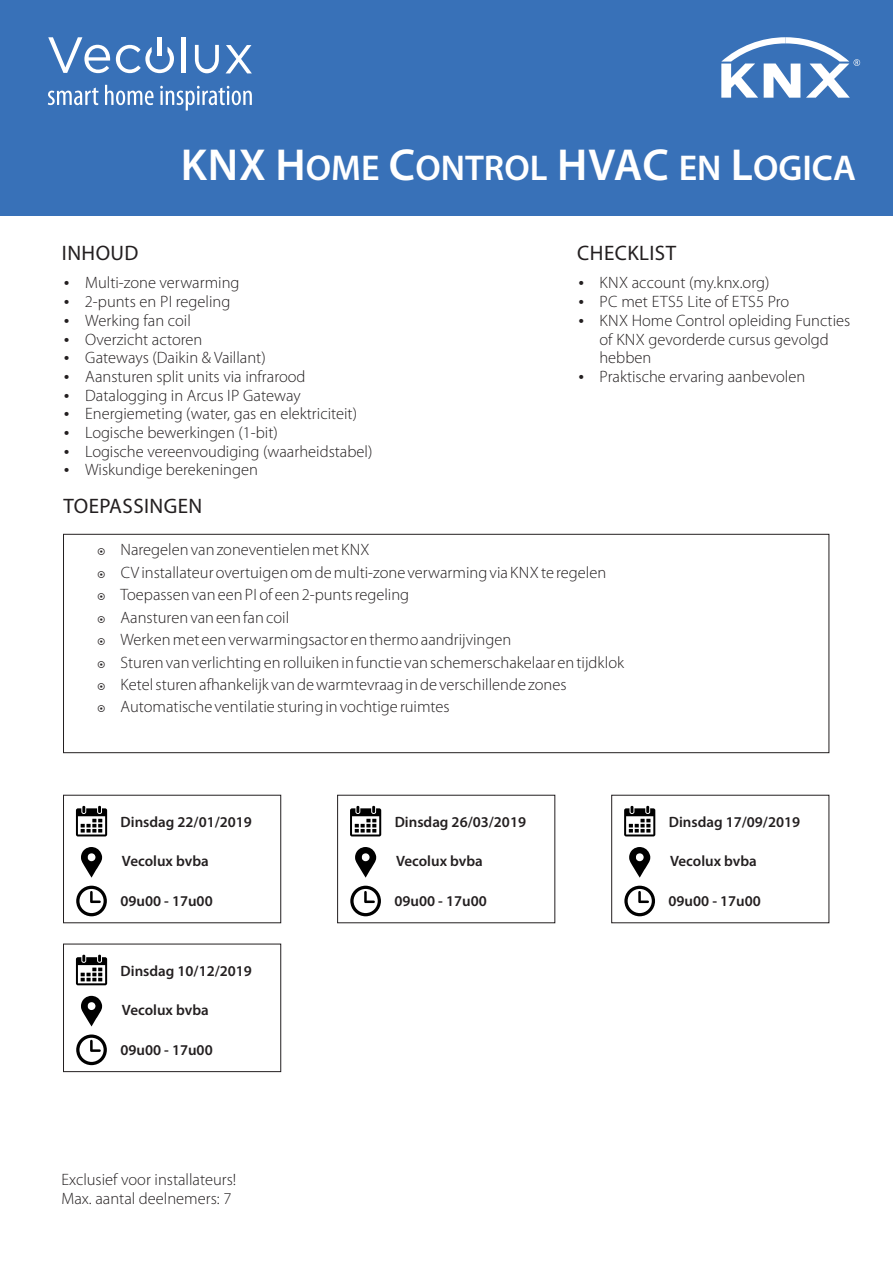
<style>
.page{position:relative;width:893px;height:1263px;background:#fff}
.page>*{position:absolute;margin:0;border:0;box-sizing:border-box;transform-origin:0 0}
.t1{font:600 36px "Myriad Pro";color:#fff}
.t2{font:21px "Myriad Pro";letter-spacing:.02em;color:#231f20}
.t3{font:300 16.5px/18.8px "Myriad Pro";color:#231f20}
.t4{font:600 15px "Myriad Pro";color:#231f20}
.s1{font-size:45px}
</style>
<div class="page">
<div style="left:0;top:0;width:893px;height:215px;background:#3871b8"></div>
<svg style="left:48px;top:88px;width:51px;height:17px"></svg>
<svg style="left:105px;top:85px;width:49px;height:20px"></svg>
<svg style="left:160px;top:86px;width:92px;height:25px"></svg>
<svg style="left:48px;top:37px;width:62px;height:36px"></svg>
<svg style="left:116px;top:45px;width:58px;height:28px"></svg>
<hr style="left:182px;top:37px;width:4px;height:36px;background:#fff">
<svg style="left:195px;top:45px;width:24px;height:28px"></svg>
<svg style="left:226px;top:45px;width:26px;height:28px"></svg>
<hr style="left:158px;top:37px;width:4px;height:19px;background:#fff">
<svg style="left:721px;top:37px;width:139px;height:61px"></svg>
<div style="left:63px;top:534px;width:766px;height:219px;border:1px solid #231f20"></div>
<div style="left:63px;top:944px;width:218px;height:128px;border:1px solid #231f20"></div>
<svg style="left:81px;top:996px;width:21px;height:30px"></svg>
<svg style="left:76px;top:1034px;width:31px;height:31px"></svg>
<svg style="left:76px;top:955px;width:31px;height:30px"></svg>
<div style="left:63px;top:795px;width:218px;height:128px;border:1px solid #231f20"></div>
<svg style="left:81px;top:847px;width:21px;height:31px"></svg>
<svg style="left:76px;top:886px;width:31px;height:30px"></svg>
<svg style="left:76px;top:806px;width:31px;height:30px"></svg>
<svg style="left:355px;top:847px;width:21px;height:31px"></svg>
<svg style="left:350px;top:886px;width:31px;height:30px"></svg>
<svg style="left:350px;top:806px;width:31px;height:30px"></svg>
<svg style="left:629px;top:847px;width:21px;height:31px"></svg>
<svg style="left:624px;top:886px;width:31px;height:30px"></svg>
<svg style="left:624px;top:806px;width:31px;height:30px"></svg>
<h1 class="t1" style="left:181px;top:153px;width:677px"><span class="s1">KNX H</span>OME <span class="s1">C</span>ONTROL <span class="s1">HVAC</span> EN <span class="s1">L</span>OGICA</h1>
<p class="t2" style="left:62px;top:245px;width:78px">INHOUD</p>
<p class="t3" style="left:85px;top:275px;width:289px">Multi-zone verwarming<br>2-punts en PI regeling<br>Werking fan coil<br>Overzicht actoren<br>Gateways (Daikin &amp; Vaillant)<br>Aansturen split units via infrarood<br>Datalogging in Arcus IP Gateway<br>Energiemeting (water, gas en elektriciteit)<br>Logische bewerkingen (1-bit)<br>Logische vereenvoudiging (waarheidstabel)<br>Wiskundige berekeningen</p>
<p class="t3" style="left:599px;top:275px;width:252px">KNX account (my.knx.org)<br>PC met ETS5 Lite of ETS5 Pro<br>KNX Home Control opleiding Functies of KNX gevorderde cursus gevolgd hebben<br>Praktische ervaring aanbevolen</p>
<p class="t2" style="left:577px;top:245px;width:100px">CHECKLIST</p>
<p class="t2" style="left:64px;top:497px;width:140px">TOEPASSINGEN</p>
<p class="t3" style="left:121px;top:540px;width:505px;line-height:22.5px">Naregelen van zoneventielen met KNX<br>CV installateur overtuigen om de multi-zone verwarming via KNX te regelen Toepassen van een PI of een 2-punts regeling<br>Aansturen van een fan coil<br>Werken met een verwarmingsactor en thermo aandrijvingen<br>Sturen van verlichting en rolluiken in functie van schemerschakelaar en tijdklok Ketel sturen afhankelijk van de warmtevraag in de verschillende zones Automatische ventilatie sturing in vochtige ruimtes</p>
<p class="t4" style="left:121px;top:815px;width:133px">Dinsdag 22/01/2019</p>
<p class="t4" style="left:122px;top:855px;width:88px">Vecolux bvba</p>
<p class="t4" style="left:120px;top:895px;width:94px">09u00 - 17u00</p>
<p class="t4" style="left:121px;top:964px;width:133px">Dinsdag 10/12/2019</p>
<p class="t4" style="left:122px;top:1004px;width:88px">Vecolux bvba</p>
<p class="t4" style="left:120px;top:1044px;width:94px">09u00 - 17u00</p>
<p class="t4" style="left:395px;top:815px;width:133px">Dinsdag 26/03/2019</p>
<p class="t4" style="left:396px;top:855px;width:88px">Vecolux bvba</p>
<p class="t4" style="left:394px;top:895px;width:94px">09u00 - 17u00</p>
<p class="t4" style="left:669px;top:815px;width:133px">Dinsdag 17/09/2019</p>
<p class="t4" style="left:670px;top:855px;width:88px">Vecolux bvba</p>
<p class="t4" style="left:669px;top:895px;width:94px">09u00 - 17u00</p>
<p class="t3" style="left:61px;top:1171px;width:176px">Exclusief voor installateurs!<br>Max. aantal deelnemers: 7</p>
</div>
